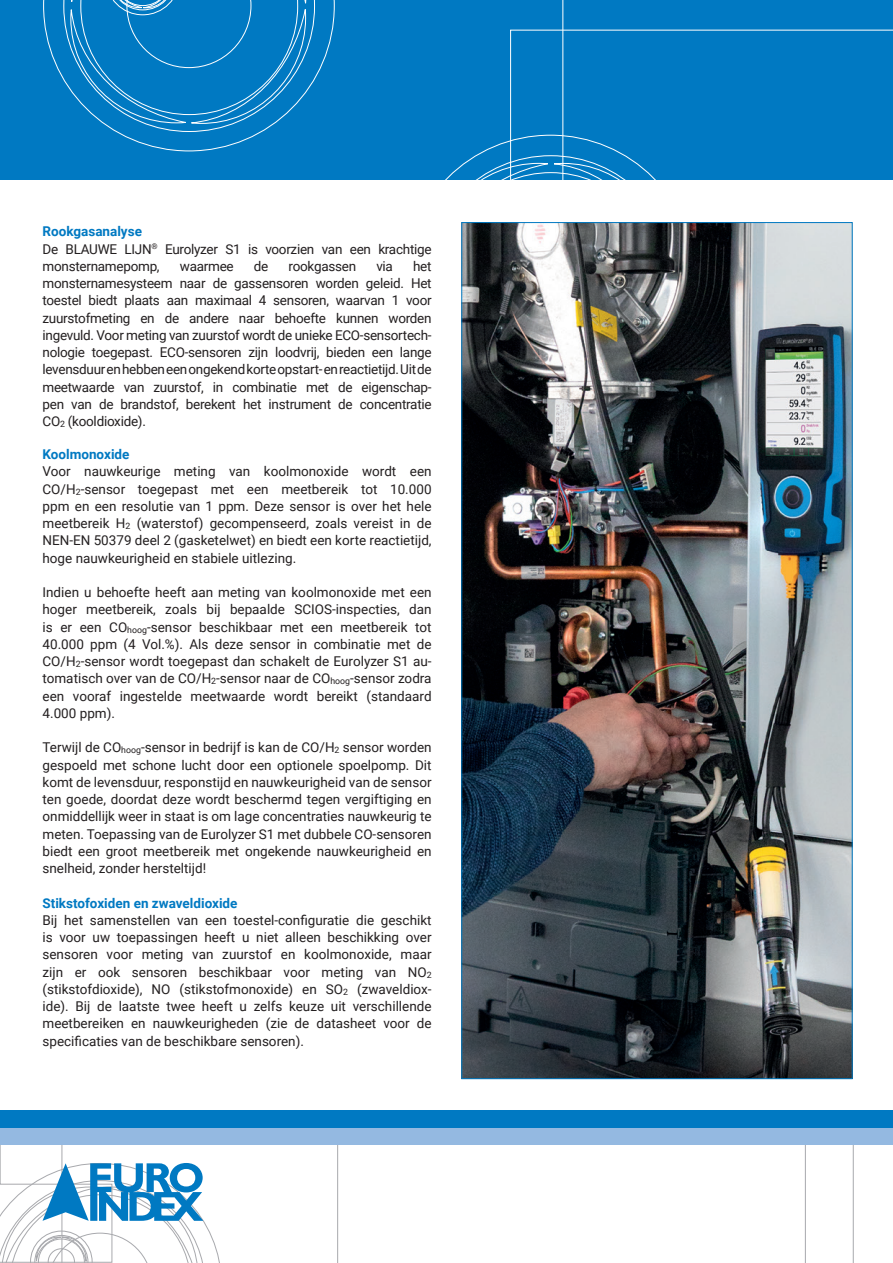
<style>
.page{position:relative;width:893px;height:1263px;background:#fff}
.page>*{position:absolute;margin:0;border:0;box-sizing:border-box;transform-origin:0 0}
.t1{font:13.5px/17.2px "Roboto";color:#231f20;text-align:justify}
.t2{font:13.5px/17.2px "Roboto";letter-spacing:-.02em;color:#231f20}
.t3{font:700 13.5px "Roboto";color:#0079c2}
.s1{font-weight:700;color:#0079c2}
.s2{font-size:8.7px}
</style>
<div class="page">
<div style="left:0;top:0;width:893px;height:180px;background:#0079c2"></div>
<svg style="left:43px;top:0;width:292px;height:152px"></svg>
<svg style="left:510px;top:0;width:383px;height:125px"></svg>
<svg style="left:445px;top:125px;width:211px;height:55px"></svg>
<svg style="left:0;top:1144px;width:893px;height:119px"></svg>
<hr style="left:892px;top:625px;width:1px;height:485px;background:#e6e7e9">
<div style="left:0;top:1127px;width:893px;height:17px;background:#94b9e1"></div>
<div style="left:0;top:1110px;width:893px;height:17px;background:#0079c2"></div>
<img style="left:463px;top:224px;width:388px;height:853px">
<p class="t2" style="left:43px;top:222px;width:391px"><span class="s1">Rookgasanalyse<br></span>De BLAUWE LIJN<sup>®</sup> Eurolyzer S1 is voorzien van een krachtige monsternamepomp,</p>
<p class="t1" style="left:43px;top:257px;width:391px;text-indent:371px">het monsternamesysteem naar de gassensoren worden geleid. Het toestel biedt plaats aan maximaal 4 sensoren, waarvan 1 voor zuurstofmeting en de andere naar behoefte kunnen worden ingevuld. Voor meting van zuurstof wordt de unieke ECO-sensortech&shy;nologie toegepast. ECO-sensoren zijn loodvrij, bieden een lange levensduur en hebben een ongekend korte opstart- en reactietijd. Uit de meetwaarde van zuurstof, in combinatie met de eigenschap&shy;pen van de brandstof, berekent het instrument de concentratie CO<span class="s2">2</span> (kooldioxide).</p>
<p class="t3" style="left:43px;top:445px;width:88px">Koolmonoxide</p>
<p class="t1" style="left:43px;top:462px;width:391px">Voor nauwkeurige meting van koolmonoxide wordt een CO/H<span class="s2">2</span>-sensor toegepast met een meetbereik tot 10.000 ppm en een resolutie van 1 ppm. Deze sensor is over het hele meetbereik H<sub>2</sub> (waterstof) gecompenseerd, zoals vereist in de NEN-EN 50379 deel 2 (gasketelwet) en biedt een korte reactietijd, hoge nauwkeurigheid en stabiele uitlezing.</p>
<p class="t1" style="left:43px;top:583px;width:391px">Indien u behoefte heeft aan meting van koolmonoxide met een hoger meetbereik, zoals bij bepaalde SCIOS-inspecties, dan is er een CO<sub>hoog</sub>-sensor beschikbaar met een meetbereik tot 40.000 ppm (4 Vol.%). Als deze sensor in combinatie met de CO/H<sub>2</sub>-sensor wordt toegepast dan schakelt de Eurolyzer S1 au&shy;tomatisch over van de CO/H<sub>2</sub>-sensor naar de CO<sub>hoog</sub>-sensor zodra een vooraf ingestelde meetwaarde wordt bereikt (standaard 4.000 ppm).</p>
<p class="t1" style="left:43px;top:738px;width:391px">Terwijl de CO<sub>hoog</sub>-sensor in bedrijf is kan de CO/H<sub>2</sub> sensor worden gespoeld met schone lucht door een optionele spoelpomp. Dit komt de levensduur, responstijd en nauwkeurigheid van de sensor ten goede, doordat deze wordt beschermd tegen vergiftiging en onmiddellijk weer in staat is om lage concentraties nauwkeurig te meten. Toepassing van de Eurolyzer S1 met dubbele CO-sensoren biedt een groot meetbereik met ongekende nauwkeurigheid en snelheid, zonder hersteltijd!</p>
<p class="t3" style="left:43px;top:893px;width:196px">Stikstofoxiden en zwaveldioxide</p>
<p class="t1" style="left:43px;top:911px;width:391px">Bij het samenstellen van een toestel-configuratie die geschikt is voor uw toepassingen heeft u niet alleen beschikking over sensoren voor meting van zuurstof en koolmonoxide, maar zijn er ook sensoren beschikbaar voor meting van NO<span class="s2">2 </span>(stikstofdioxide), NO (stikstofmonoxide) en SO<span class="s2">2</span> (zwaveldiox&shy;ide). Bij de laatste twee heeft u zelfs keuze uit verschillende meetbereiken en nauwkeurigheden (zie de datasheet voor de specificaties van de beschikbare sensoren).</p>
<p class="t2" style="left:180px;top:257px;width:55px">waarmee</p>
<p class="t1" style="left:254px;top:257px;width:16px">de</p>
<p class="t2" style="left:289px;top:257px;width:69px">rookgassen</p>
<p class="t1" style="left:376px;top:257px;width:18px">via</p>
</div>
